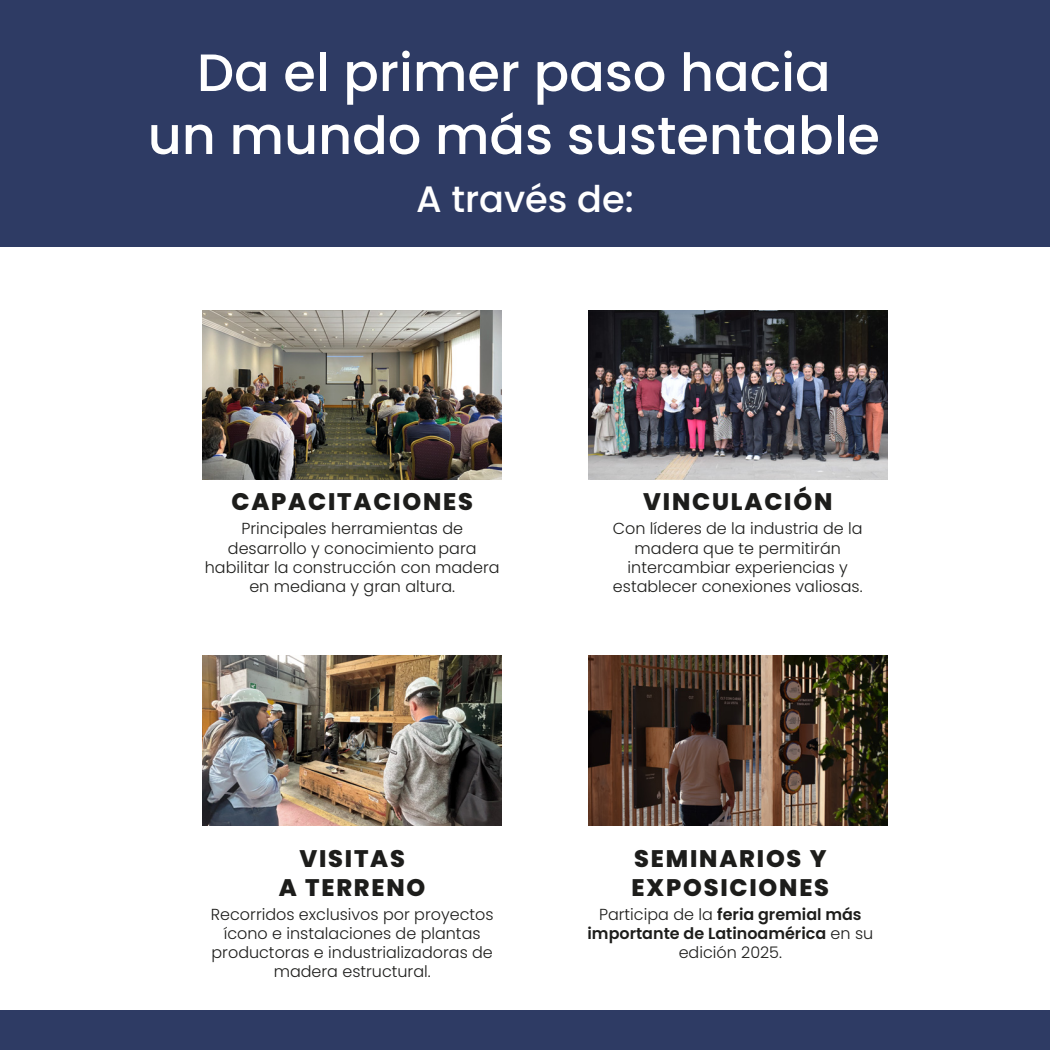
<style>
.page{position:relative;width:1050px;height:1050px;background:#fff}
.page>*{position:absolute;margin:0;border:0;box-sizing:border-box;transform-origin:0 0}
.t1{font:500 52.5px/63px "Poppins";color:#fff;text-align:center}
.t2{font:500 36.75px "Poppins";color:#fff}
.t3{font:800 23.97px/28.7px "Poppins";letter-spacing:.075em;color:#1d1d1b;text-align:center}
.t4{font:300 15.92px/19.2px "Poppins";color:#1d1d1b;text-align:center}
.t5{font:600 15.92px/19.2px "Poppins";color:#1d1d1b;text-align:center}
.s1{font-weight:300}
</style>
<div class="page">
<div style="left:0;top:0;width:1050px;height:247px;background:#2e3b64"></div>
<div style="left:0;top:1010px;width:1050px;height:40px;background:#2e3b64"></div>
<img style="left:588px;top:656px;width:299px;height:169px">
<img style="left:203px;top:656px;width:299px;height:169px">
<img style="left:203px;top:310px;width:299px;height:170px">
<img style="left:588px;top:310px;width:299px;height:170px">
<h1 class="t1" style="left:148px;top:41px;width:734px">Da el primer paso hacia<br>un mundo más sustentable</h1>
<h2 class="t2" style="left:416px;top:178px;width:219px">A través de:</h2>
<h3 class="t3" style="left:231px;top:488px;width:243px">CAPACITACIONES</h3>
<p class="t4" style="left:205px;top:519px;width:296px">Principales herramientas de desarrollo y conocimiento para habilitar la construcción con madera en mediana y gran altura.</p>
<h3 class="t3" style="left:643px;top:488px;width:191px">VINCULACIÓN</h3>
<p class="t4" style="left:613px;top:519px;width:251px">Con líderes de la industria de la madera que te permitirán intercambiar experiencias y establecer conexiones valiosas.</p>
<h3 class="t3" style="left:279px;top:845px;width:148px">VISITAS<br>A TERRENO</h3>
<p class="t4" style="left:211px;top:905px;width:284px">Recorridos exclusivos por proyectos ícono e instalaciones de plantas productoras e industrializadoras de madera estructural.</p>
<h3 class="t3" style="left:632px;top:845px;width:199px;text-align:left">SEMINARIOS Y<br>EXPOSICIONES</h3>
<p class="t5" style="left:588px;top:905px;width:287px"><span class="s1">Participa de la</span> feria gremial más importante de Latinoamérica <span class="s1">en su edición 2025.</span></p>
</div>
